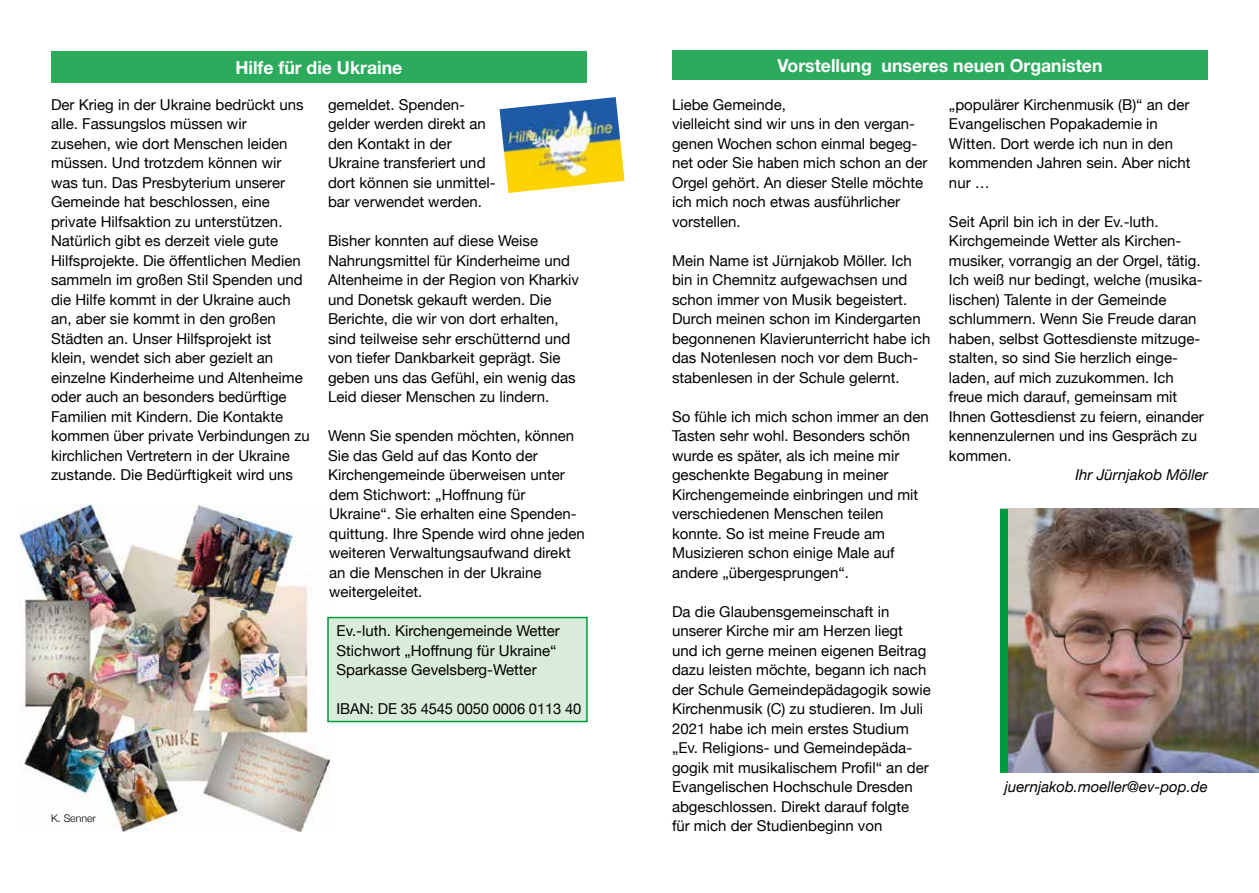
<style>
.page{position:relative;width:1259px;height:893px;background:#fff}
.page>*{position:absolute;margin:0;border:0;box-sizing:border-box;transform-origin:0 0}
.t1{font:700 18px "Helvetica Neue LT Std";color:#fff}
.t2{font:15px/19.5px "Helvetica Neue";color:#000}
.t3{font:italic 15px "Helvetica Neue";color:#000}
.t4{font:300 10.5px "Helvetica Neue";color:#000}
</style>
<div class="page">
<img style="left:19px;top:504px;width:310px;height:327px">
<div style="left:672px;top:50px;width:536px;height:30px;background:#2cab5d"></div>
<div style="left:51px;top:51px;width:536px;height:31px;background:#2cab5d"></div>
<div style="left:327px;top:617px;width:261px;height:105px;background:#d9ebd9;border:2px solid #009a3f"></div>
<img style="left:499px;top:97px;width:125px;height:96px">
<img style="left:1008px;top:509px;width:251px;height:264px">
<div style="left:1000px;top:509px;width:8px;height:264px;background:#009a3f"></div>
<p class="t1" style="left:235px;top:56px;width:168px">Hilfe für die Ukraine</p>
<p class="t2" style="left:51px;top:95px;width:260px">Der Krieg in der Ukraine bedrückt uns alle. Fassungslos müssen wir zusehen, wie dort Menschen leiden müssen. Und trotzdem können wir was tun. Das Presbyterium unserer Gemeinde hat beschlossen, eine private Hilfsaktion zu unterstützen.<br>Natürlich gibt es derzeit viele gute Hilfsprojekte. Die öffentlichen Medien sammeln im großen Stil Spenden und die Hilfe kommt in der Ukraine auch an, aber sie kommt in den großen Städten an. Unser Hilfsprojekt ist klein, wendet sich aber gezielt an einzelne Kinderheime und Altenheime oder auch an besonders bedürftige Familien mit Kindern. Die Kontakte kommen über private Verbindungen zu kirchlichen Vertretern in der Ukraine zustande. Die Bedürftigkeit wird uns</p>
<p class="t2" style="left:328px;top:95px;width:169px">gemeldet. Spenden&shy;gelder werden direkt an den Kontakt in der<br>Ukraine transferiert und dort können sie unmittel&shy;bar verwendet werden.</p>
<p class="t2" style="left:328px;top:232px;width:252px">Bisher konnten auf diese Weise Nahrungsmittel für Kinderheime und Altenheime in der Region von Kharkiv und Donetsk gekauft werden. Die Berichte, die wir von dort erhalten, sind teilweise sehr erschütternd und von tiefer Dankbarkeit geprägt. Sie geben uns das Gefühl, ein wenig das Leid dieser Menschen zu lindern.</p>
<p class="t2" style="left:328px;top:427px;width:258px">Wenn Sie spenden möchten, können<br>Sie das Geld auf das Konto der<br>Kirchengemeinde überweisen unter dem Stichwort: „Hoffnung für<br>Ukraine“. Sie erhalten eine Spenden&shy;quittung. Ihre Spende wird ohne jeden weiteren Verwaltungsaufwand direkt an die Menschen in der Ukraine weitergeleitet.</p>
<p class="t2" style="left:336px;top:622px;width:225px">Ev.-luth. Kirchengemeinde Wetter<br>Stichwort „Hoffnung für Ukraine“<br>Sparkasse Gevelsberg-Wetter</p>
<p class="t2" style="left:336px;top:700px;width:246px">IBAN: DE 35 4545 0050 0006 0113 40</p>
<p class="t4" style="left:51px;top:809px;width:46px">K. Senner</p>
<p class="t1" style="left:777px;top:54px;width:327px">Vorstellung unseres neuen Organisten</p>
<p class="t2" style="left:672px;top:95px;width:257px">Liebe Gemeinde,<br>vielleicht sind wir uns in den vergan&shy;genen Wochen schon einmal begeg&shy;net oder Sie haben mich schon an der<br>Orgel gehört. An dieser Stelle möchte ich mich noch etwas ausführlicher vorstellen.</p>
<p class="t2" style="left:672px;top:251px;width:260px">Mein Name ist Jürnjakob Möller. Ich bin in Chemnitz aufgewachsen und schon immer von Musik begeistert.<br>Durch meinen schon im Kindergarten begonnenen Klavierunterricht habe ich das Notenlesen noch vor dem Buch&shy;stabenlesen in der Schule gelernt.</p>
<p class="t2" style="left:672px;top:407px;width:258px">So fühle ich mich schon immer an den<br>Tasten sehr wohl. Besonders schön wurde es später, als ich meine mir geschenkte Begabung in meiner<br>Kirchengemeinde einbringen und mit verschiedenen Menschen teilen konnte. So ist meine Freude am<br>Musizieren schon einige Male auf andere „übergesprungen“.</p>
<p class="t2" style="left:672px;top:602px;width:260px">Da die Glaubensgemeinschaft in unserer Kirche mir am Herzen liegt und ich gerne meinen eigenen Beitrag dazu leisten möchte, begann ich nach der Schule Gemeindepädagogik sowie Kirchenmusik (C) zu studieren. Im Juli 2021 habe ich mein erstes Studium „Ev. Religions- und Gemeindepäda&shy;gogik mit musikalischem Profil“ an der Evangelischen Hochschule Dresden abgeschlossen. Direkt darauf folgte<br>für mich der Studienbeginn von</p>
<p class="t2" style="left:949px;top:95px;width:243px">„populärer Kirchenmusik (B)“ an der<br>Evangelischen Popakademie in<br>Witten. Dort werde ich nun in den kommenden Jahren sein. Aber nicht nur …</p>
<p class="t2" style="left:949px;top:212px;width:256px">Seit April bin ich in der Ev.-luth.<br>Kirchgemeinde Wetter als Kirchen&shy;musiker, vorrangig an der Orgel, tätig.<br>Ich weiß nur bedingt, welche (musika&shy;lischen) Talente in der Gemeinde schlummern. Wenn Sie Freude daran haben, selbst Gottesdienste mitzuge&shy;stalten, so sind Sie herzlich einge&shy;laden, auf mich zuzukommen. Ich freue mich darauf, gemeinsam mit Ihnen Gottesdienst zu feiern, einander kennenzulernen und ins Gespräch zu kommen.</p>
<p class="t3" style="left:1075px;top:464px;width:134px">Ihr Jürnjakob Möller</p>
<p class="t3" style="left:1004px;top:776px;width:205px">juernjakob.moeller@ev-pop.de</p>
</div>
